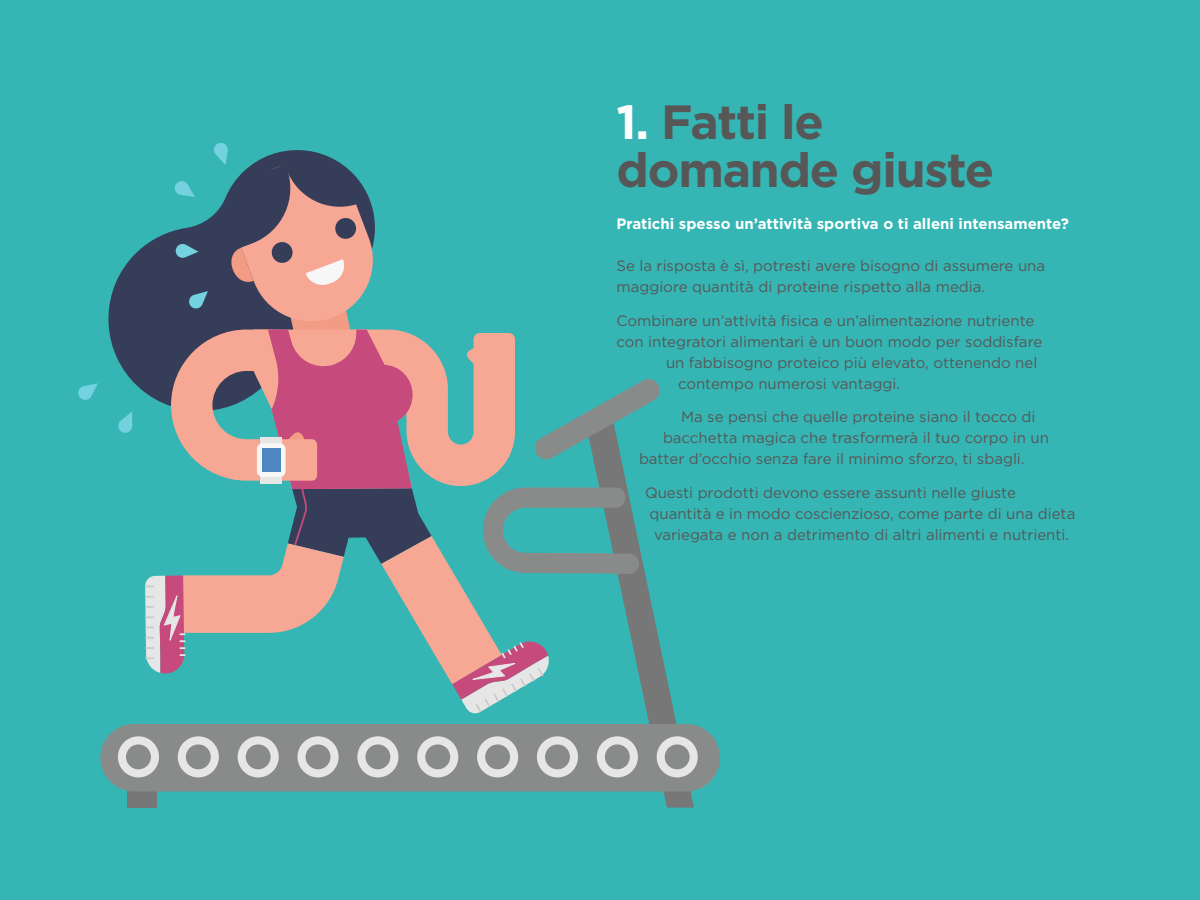
<style>
.page{position:relative;width:1200px;height:900px;background:#35b6b4}
.page>*{position:absolute;margin:0;border:0;box-sizing:border-box;transform-origin:0 0}
.t1{font:700 48px/48px "Gotham";letter-spacing:-.025em;color:#575757}
.t2{font:15px/21px "Gotham";color:#575757}
.t3{font:700 15px "Gotham";color:#fff}
.s1{color:#fff}
</style>
<div class="page">
<div style="left:128px;top:789px;width:29px;height:19px;background:#767776"></div>
<div style="left:100px;top:724px;width:620px;height:67px;background:#898b8a;border-radius:34px"></div>
<div style="left:118px;top:736px;width:41px;height:41px;background:#e6e6e6;border-radius:50%"></div>
<div style="left:126px;top:744px;width:25px;height:25px;background:#898b8a;border-radius:50%"></div>
<div style="left:657px;top:736px;width:41px;height:41px;background:#e6e6e6;border-radius:50%"></div>
<svg style="left:108px;top:245px;width:37px;height:148px;fill:#363d59"></svg>
<svg style="left:118px;top:412px;width:14px;height:21px"></svg>
<svg style="left:145px;top:143px;width:549px;height:665px"></svg>
<svg style="left:78px;top:383px;width:20px;height:17px"></svg>
<h1 class="t1" style="left:616px;top:98px;width:379px"><span class="s1">1.</span> Fatti le domande giuste</h1>
<p class="t3" style="left:616px;top:214px;width:454px">Pratichi spesso un’attività sportiva o ti alleni intensamente?</p>
<p class="t2" style="left:616px;top:255px;width:430px">Se la risposta è sì, potresti avere bisogno di assumere una maggiore quantità di proteine rispetto alla media.</p>
<p class="t2" style="left:616px;top:310px;width:419px">Combinare un’attività fisica e un’alimentazione nutriente</p>
<p class="t2" style="left:616px;top:331px;width:427px">con integratori alimentari è un buon modo per soddisfare</p>
<p class="t2" style="left:666px;top:352px;width:373px">un fabbisogno proteico più elevato, ottenendo nel</p>
<p class="t2" style="left:678px;top:373px;width:224px">contempo numerosi vantaggi.</p>
<p class="t2" style="left:681px;top:406px;width:356px">Ma se pensi che quelle proteine siano il tocco di</p>
<p class="t2" style="left:663px;top:427px;width:388px">bacchetta magica che trasformerà il tuo corpo in un</p>
<p class="t2" style="left:639px;top:448px;width:387px">batter d’occhio senza fare il minimo sforzo, ti sbagli.</p>
<p class="t2" style="left:645px;top:482px;width:372px">Questi prodotti devono essere assunti nelle giuste</p>
<p class="t2" style="left:650px;top:503px;width:427px">quantità e in modo coscienzioso, come parte di una dieta</p>
<p class="t2" style="left:654px;top:524px;width:417px">variegata e non a detrimento di altri alimenti e nutrienti.</p>
</div>
